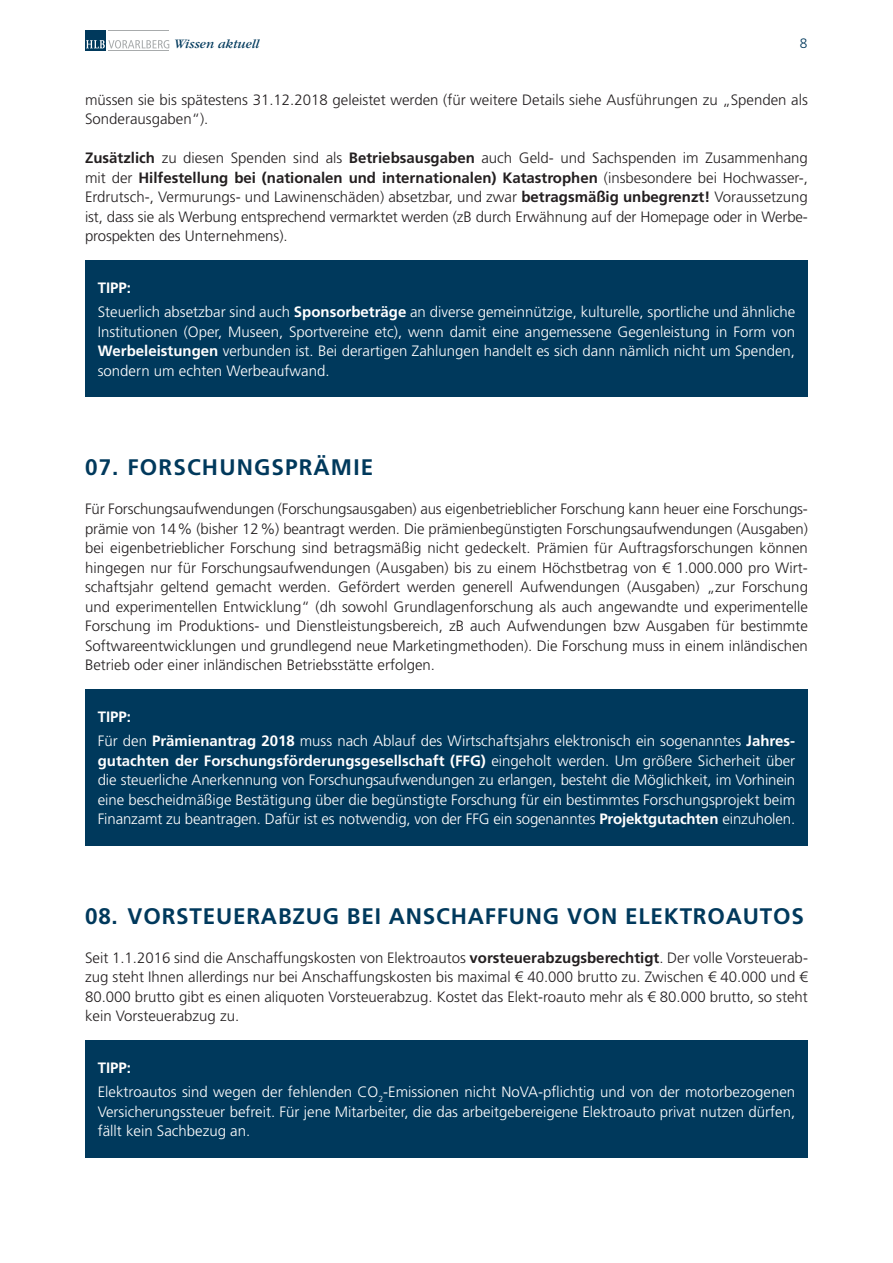
<style>
.page{position:relative;width:893px;height:1263px;background:#fff}
.page>*{position:absolute;margin:0;border:0;box-sizing:border-box;transform-origin:0 0}
.t1{font:700 22.5px "Frutiger LT Std";letter-spacing:.035em;color:#00395c}
.t2{font:300 15px/19.5px "Frutiger LT Std";color:#231f20;text-align:justify}
.t3{font:300 15px/19.5px "Frutiger LT Std";color:#fff}
.t4{font:300 13.65px "Frutiger LT Std";color:#00395c}
.t5{font:italic 13.5px "Garamond";color:#00395c}
.s1{font-weight:700}
</style>
<div class="page">
<div style="left:85px;top:30px;width:21px;height:21px;background:#00395c"></div>
<hr style="left:109px;top:50px;width:60px;height:1px;background:#a8abac">
<hr style="left:109px;top:30px;width:60px;height:1px;background:#a8abac">
<svg style="left:86px;top:40px;width:83px;height:8px"></svg>
<div style="left:85px;top:261px;width:723px;height:136px;background:#00395c"></div>
<div style="left:85px;top:690px;width:723px;height:156px;background:#00395c"></div>
<div style="left:85px;top:1041px;width:723px;height:117px;background:#00395c"></div>
<p class="t5" style="left:174px;top:37px;width:87px">Wissen aktuell</p>
<p class="t4" style="left:800px;top:36px;width:9px">8</p>
<p class="t2" style="left:85px;top:90px;width:724px">müssen sie bis spätestens 31.12.2018 geleistet werden (für weitere Details siehe Ausführungen zu „Spenden als<br>Sonderausgaben“).</p>
<p class="t2" style="left:85px;top:148px;width:724px"><span class="s1">Zusätzlich</span> zu diesen Spenden sind als <span class="s1">Betriebsausgaben</span> auch Geld- und Sachspenden im Zusammenhang mit der <span class="s1">Hilfestellung bei (nationalen und internationalen) Katastrophen</span> (insbesondere bei Hochwasser-, Erdrutsch-, Vermurungs- und Lawinenschäden) absetzbar, und zwar <span class="s1">betragsmäßig unbegrenzt!</span> Voraussetzung ist, dass sie als Werbung entsprechend vermarktet werden (zB durch Erwähnung auf der Homepage oder in Werbe&shy;prospekten des Unternehmens).</p>
<p class="t3" style="left:98px;top:276px;width:699px;line-height:23.7px"><span class="s1">TIPP:<br></span>Steuerlich absetzbar sind auch <span class="s1">Sponsorbeträge</span> an diverse gemeinnützige, kulturelle, sportliche und ähnliche</p>
<p class="t3" style="left:98px;top:322px;width:699px;text-align:justify">Institutionen (Oper, Museen, Sportvereine etc), wenn damit eine angemessene Gegenleistung in Form von <span class="s1">Werbeleistungen</span> verbunden ist. Bei derartigen Zahlungen handelt es sich dann nämlich nicht um Spenden, sondern um echten Werbeaufwand.</p>
<h1 class="t1" style="left:85px;top:454px;width:290px">07. FORSCHUNGSPRÄMIE</h1>
<p class="t2" style="left:85px;top:499px;width:724px">Für Forschungsaufwendungen (Forschungsausgaben) aus eigenbetrieblicher Forschung kann heuer eine Forschungs&shy;prämie von 14% (bisher 12%) beantragt werden. Die prämienbegünstigten Forschungsaufwendungen (Ausgaben) bei eigenbetrieblicher Forschung sind betragsmäßig nicht gedeckelt. Prämien für Auftragsforschungen können hingegen nur für Forschungsaufwendungen (Ausgaben) bis zu einem Höchstbetrag von € 1.000.000 pro Wirt&shy;schaftsjahr geltend gemacht werden. Gefördert werden generell Aufwendungen (Ausgaben) „zur Forschung und experimentellen Entwicklung“ (dh sowohl Grundlagenforschung als auch angewandte und experimentelle Forschung im Produktions- und Dienstleistungsbereich, zB auch Aufwendungen bzw Ausgaben für bestimmte Softwareentwicklungen und grundlegend neue Marketingmethoden). Die Forschung muss in einem inländischen Betrieb oder einer inländischen Betriebsstätte erfolgen.</p>
<p class="t3" style="left:98px;top:705px;width:699px;line-height:23.7px"><span class="s1">TIPP:<br></span>Für den <span class="s1">Prämienantrag 2018</span> muss nach Ablauf des Wirtschaftsjahrs elektronisch ein sogenanntes <span class="s1">Jahres-</span></p>
<p class="t3" style="left:98px;top:751px;width:699px;text-align:justify"><span class="s1">gutachten der Forschungsförderungsgesellschaft (FFG)</span> eingeholt werden. Um größere Sicherheit über die steuerliche Anerkennung von Forschungsaufwendungen zu erlangen, besteht die Möglichkeit, im Vorhinein eine bescheidmäßige Bestätigung über die begünstigte Forschung für ein bestimmtes Forschungsprojekt beim Finanzamt zu beantragen. Dafür ist es notwendig, von der FFG ein sogenanntes <span class="s1">Projektgutachten</span> einzuholen.</p>
<h1 class="t1" style="left:85px;top:903px;width:720px">08. VORSTEUERABZUG BEI ANSCHAFFUNG VON ELEKTROAUTOS</h1>
<p class="t2" style="left:85px;top:948px;width:724px">Seit 1.1.2016 sind die Anschaffungskosten von Elektroautos <span class="s1">vorsteuerabzugsberechtigt</span>. Der volle Vorsteuerab&shy;zug steht Ihnen allerdings nur bei Anschaffungskosten bis maximal € 40.000 brutto zu. Zwischen € 40.000 und € 80.000 brutto gibt es einen aliquoten Vorsteuerabzug. Kostet das Elekt-roauto mehr als € 80.000 brutto, so steht kein Vorsteuerabzug zu.</p>
<p class="t3" style="left:98px;top:1056px;width:699px;line-height:23.7px"><span class="s1">TIPP:<br></span>Elektroautos sind wegen der fehlenden CO<sub>2</sub>-Emissionen nicht NoVA-pflichtig und von der motorbezogenen</p>
<p class="t3" style="left:98px;top:1102px;width:699px">Versicherungssteuer befreit. Für jene Mitarbeiter, die das arbeitgebereigene Elektroauto privat nutzen dürfen, fällt kein Sachbezug an.</p>
</div>
